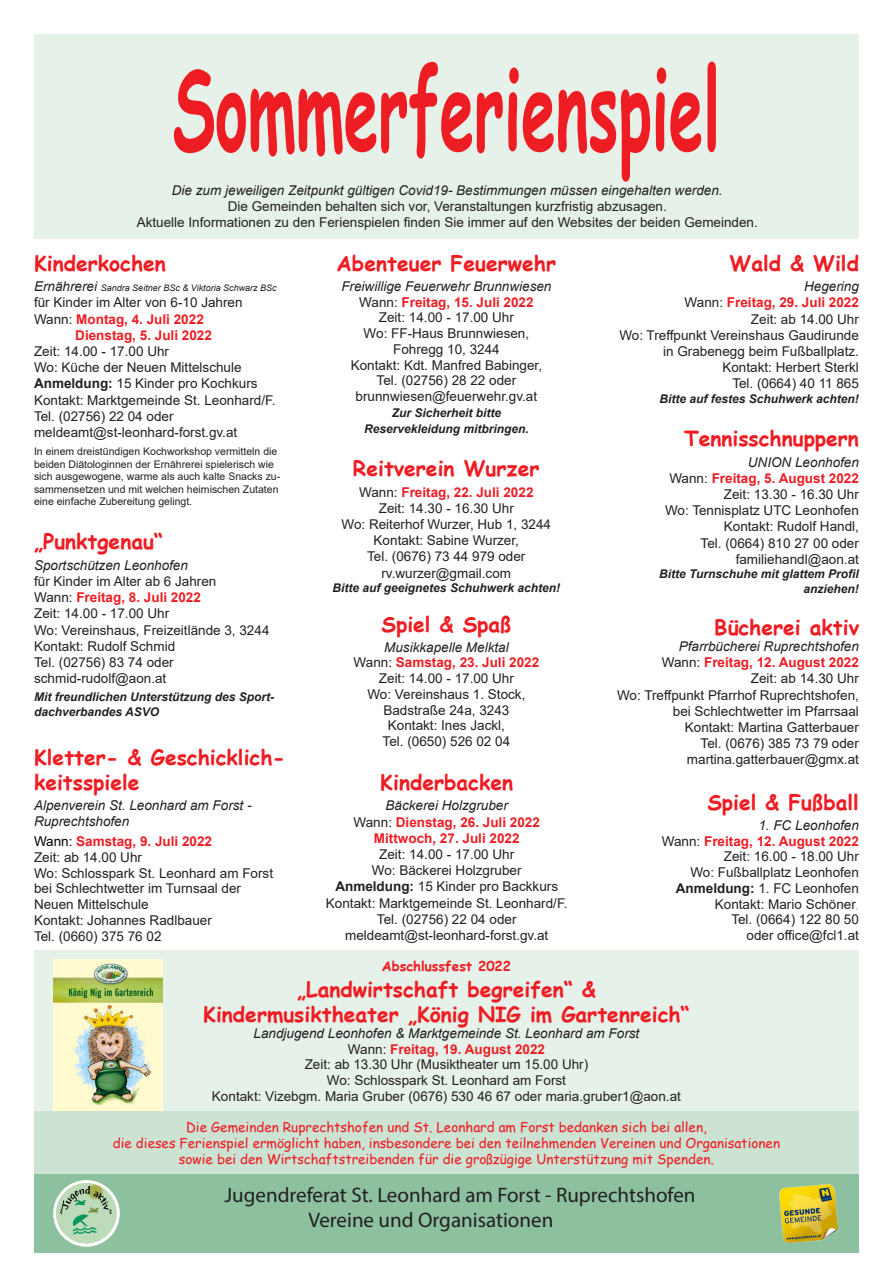
<style>
.page{position:relative;width:893px;height:1263px;background:#fff}
.page>*{position:absolute;margin:0;border:0;box-sizing:border-box;transform-origin:0 0}
.t1{font:700 112.5px "Comic Sans MS";color:#ee1d23;scale:.55 1}
.t2{font:700 21px/25.2px "Comic Sans MS";color:#ee1d23;text-align:center}
.t3{font:21px/25.2px "Myriad Pro";color:#231f20}
.t4{font:13.5px/16.2px "Arial";color:#231f20;text-align:center}
.t5{font:13.5px/16.2px "Comic Sans MS";color:#ee1d23;text-align:center}
.t6{font:italic 13.5px/15.8px "Arial";color:#231f20}
.t7{font:700 13.5px "Arial";color:#ee1d23}
.t8{font:700 13.5px "Comic Sans MS";color:#ee1d23}
.t9{font:italic 700 12px/14.4px "Arial";color:#231f20;text-align:right}
.t10{font:10.5px/12.6px "Arial";color:#231f20}
.t11{font:italic 9px "Arial";color:#231f20}
.s1{font-style:italic}
.s2{font-size:13.5px}
.s3{font-weight:400;color:#231f20}
.s4{font-weight:700}
.s5{font-weight:700;color:#ee1d23}
.s6{color:#000}
.s7{color:#a3bfdd}
</style>
<div class="page">
<div style="left:34px;top:34px;width:825px;height:204px;background:#e5f1e9"></div>
<div style="left:34px;top:1174px;width:825px;height:79px;background:#8dc09f"></div>
<div style="left:34px;top:950px;width:825px;height:161px;background:#e5f1e9"></div>
<div style="left:34px;top:1111px;width:825px;height:63px;background:#cce2d3"></div>
<img style="left:780px;top:1184px;width:58px;height:58px">
<svg style="left:53px;top:1180px;width:67px;height:67px"></svg>
<img style="left:56px;top:1183px;width:61px;height:61px">
<img style="left:53px;top:960px;width:109px;height:151px">
<p class="t1" style="left:172px;top:26px;width:998px">Sommerferienspiel</p>
<p class="t4" style="left:137px;top:182px;width:623px"><span class="s1">Die zum jeweiligen Zeitpunkt gültigen Covid19- Bestimmungen müssen eingehalten werden.<br></span>Die Gemeinden behalten sich vor, Veranstaltungen kurzfristig abzusagen.<br>Aktuelle Informationen zu den Ferienspielen finden Sie immer auf den Websites der beiden Gemeinden.</p>
<p class="t2" style="left:34px;top:250px;width:133px">Kinderkochen</p>
<p class="t11" style="left:34px;top:282px;width:244px"><span class="s2">Ernährerei</span> Sandra Seitner BSc &amp; Viktoria Schwarz BSc</p>
<p class="t4" style="left:34px;top:294px;width:210px">für Kinder im Alter von 6-10 Jahren</p>
<p class="t7" style="left:34px;top:309px;width:171px"><span class="s3">Wann:</span> Montag, 4. Juli 2022</p>
<p class="t7" style="left:75px;top:326px;width:138px">Dienstag, 5. Juli 2022</p>
<p class="t4" style="left:34px;top:343px;width:137px">Zeit: 14.00 - 17.00 Uhr</p>
<p class="t4" style="left:34px;top:359px;width:209px">Wo: Küche der Neuen Mittelschule</p>
<p class="t4" style="left:34px;top:375px;width:225px"><span class="s4">Anmeldung:</span> 15 Kinder pro Kochkurs</p>
<p class="t4" style="left:34px;top:392px;width:243px">Kontakt: Marktgemeinde St. Leonhard/F.</p>
<p class="t4" style="left:34px;top:408px;width:141px">Tel. (02756) 22 04 oder</p>
<p class="t4" style="left:34px;top:424px;width:205px">meldeamt@st-leonhard-forst.gv.at</p>
<p class="t10" style="left:34px;top:445px;width:248px">In einem dreistündigen Kochworkshop vermitteln die beiden Diätologinnen der Ernährerei spielerisch wie sich ausgewogene, warme als auch kalte Snacks zu&shy;sammensetzen und mit welchen heimischen Zutaten eine einfache Zubereitung gelingt.</p>
<p class="t2" style="left:34px;top:528px;width:130px">„Punktgenau“</p>
<p class="t4" style="left:34px;top:557px;width:237px;text-align:left"><span class="s1">Sportschützen Leonhofen<br></span>für Kinder im Alter ab 6 Jahren<br>Wann: <span class="s5">Freitag, 8. Juli 2022<br></span>Zeit: 14.00 - 17.00 Uhr<br>Wo: Vereinshaus, Freizeitlände 3, 3244<br>Kontakt: Rudolf Schmid<br>Tel. (02756) 83 74 oder schmid-rudolf@aon.at</p>
<p class="t9" style="left:34px;top:690px;width:242px;text-align:left">Mit freundlichen Unterstützung des Sport&shy;dachverbandes ASVO</p>
<p class="t2" style="left:34px;top:744px;width:253px;text-align:left">Kletter- &amp; Geschicklich&shy;keitsspiele</p>
<p class="t6" style="left:34px;top:798px;width:219px">Alpenverein St. Leonhard am Forst -<br>Ruprechtshofen</p>
<p class="t4" style="left:34px;top:833px;width:241px;line-height:15.8px;text-align:left"><span class="s6">Wann:</span> <span class="s5">Samstag, 9. Juli 2022<br></span>Zeit: ab 14.00 Uhr<br>Wo: Schlosspark St. Leonhard am Forst bei Schlechtwetter im Turnsaal der<br>Neuen Mittelschule<br>Kontakt: Johannes Radlbauer<br>Tel. (0660) 375 76 02</p>
<p class="t2" style="left:337px;top:250px;width:221px">Abenteuer Feuerwehr</p>
<p class="t4" style="left:341px;top:278px;width:212px;line-height:15.8px"><span class="s1">Freiwillige Feuerwehr Brunnwiesen<br></span>Wann: <span class="s5">Freitag, 15. Juli 2022<br></span>Zeit: 14.00 - 17.00 Uhr<br>Wo: FF-Haus Brunnwiesen,<br>Fohregg 10, 3244<br>Kontakt: Kdt. Manfred Babinger,<br>Tel. (02756) 28 22 oder brunnwiesen@feuerwehr.gv.at</p>
<p class="t9" style="left:364px;top:405px;width:166px;line-height:15.8px;text-align:center">Zur Sicherheit bitte<br>Reservekleidung mitbringen.</p>
<p class="t2" style="left:353px;top:455px;width:188px">Reitverein Wurzer</p>
<p class="t4" style="left:341px;top:484px;width:211px">Wann: <span class="s5">Freitag, 22. Juli 2022<br></span>Zeit: 14.30 - 16.30 Uhr<br>Wo: Reiterhof Wurzer, Hub 1, 3244<br>Kontakt: Sabine Wurzer,<br>Tel. (0676) 73 44 979 oder rv.wurzer@gmail.com</p>
<p class="t9" style="left:333px;top:581px;width:229px">Bitte auf geeignetes Schuhwerk achten!</p>
<p class="t2" style="left:382px;top:610px;width:131px">Spiel &amp; Spaß</p>
<p class="t4" style="left:354px;top:639px;width:187px;line-height:15.8px"><span class="s1">Musikkapelle Melktal<br></span>Wann: <span class="s5">Samstag, 23. Juli 2022<br></span>Zeit: 14.00 - 17.00 Uhr<br>Wo: Vereinshaus 1. Stock,<br>Badstraße 24a, 3243<br>Kontakt: Ines Jackl,<br>Tel. (0650) 526 02 04</p>
<p class="t2" style="left:380px;top:769px;width:134px">Kinderbacken</p>
<p class="t4" style="left:326px;top:797px;width:243px"><span class="s1">Bäckerei Holzgruber<br></span>Wann: <span class="s5">Dienstag, 26. Juli 2022<br>Mittwoch, 27. Juli 2022<br></span>Zeit: 14.00 - 17.00 Uhr<br>Wo: Bäckerei Holzgruber<br><span class="s4">Anmeldung:</span> 15 Kinder pro Backkurs<br>Kontakt: Marktgemeinde St. Leonhard/F.<br>Tel. (02756) 22 04 oder meldeamt@st-leonhard-forst.gv.at</p>
<p class="t2" style="left:730px;top:250px;width:131px">Wald &amp; Wild</p>
<p class="t4" style="left:619px;top:278px;width:241px;text-align:right"><span class="s1">Hegering<br></span>Wann: <span class="s5">Freitag, 29. Juli 2022<br></span>Zeit: ab 14.00 Uhr<br>Wo: Treffpunkt Vereinshaus Gaudirunde in Grabenegg beim Fußballplatz.<br>Kontakt: Herbert Sterkl<br>Tel. (0664) 40 11 865</p>
<p class="t9" style="left:660px;top:392px;width:201px">Bitte auf festes Schuhwerk achten!</p>
<p class="t2" style="left:684px;top:425px;width:176px">Tennisschnuppern</p>
<p class="t4" style="left:665px;top:454px;width:195px;text-align:right"><span class="s1">UNION Leonhofen<br></span>Wann: <span class="s5">Freitag, 5. August 2022<br></span>Zeit: 13.30 - 16.30 Uhr<br>Wo: Tennisplatz UTC Leonhofen<br>Kontakt: Rudolf Handl,<br>Tel. (0664) 810 27 00 oder familiehandl@aon.at</p>
<p class="t9" style="left:659px;top:567px;width:201px">Bitte Turnschuhe mit glattem Profil anziehen!</p>
<p class="t2" style="left:714px;top:614px;width:146px">Bücherei aktiv</p>
<p class="t4" style="left:617px;top:638px;width:243px;text-align:right"><span class="s1">Pfarrbücherei Ruprechtshofen<br></span>Wann: <span class="s5">Freitag, 12. August 2022<br></span>Zeit: ab 14.30 Uhr<br>Wo: Treffpunkt Pfarrhof Ruprechtshofen, bei Schlechtwetter im Pfarrsaal<br>Kontakt: Martina Gatterbauer<br>Tel. (0676) 385 73 79 oder martina.gatterbauer@gmx.at</p>
<p class="t2" style="left:707px;top:789px;width:153px">Spiel &amp; Fußball</p>
<p class="t4" style="left:662px;top:817px;width:199px;line-height:15.8px;text-align:right"><span class="s1">1. FC Leonhofen<br></span>Wann: <span class="s5">Freitag, 12. August 2022<br></span>Zeit: 16.00 - 18.00 Uhr<br>Wo: Fußballplatz Leonhofen<br><span class="s4">Anmeldung:</span> 1. FC Leonhofen<br>Kontakt: Mario Schöner<span class="s7">,<br></span>Tel. (0664) 122 80 50<br>oder office@fcl1.at</p>
<p class="t8" style="left:382px;top:956px;width:131px">Abschlussfest 2022</p>
<p class="t2" style="left:203px;top:975px;width:488px">„Landwirtschaft begreifen“ &amp;<br>Kindermusiktheater „König NIG im Gartenreich“</p>
<p class="t4" style="left:212px;top:1025px;width:470px;line-height:15.8px"><span class="s1">Landjugend Leonhofen &amp; Marktgemeinde St. Leonhard am Forst<br></span>Wann: <span class="s5">Freitag, 19. August 2022<br></span>Zeit: ab 13.30 Uhr (Musiktheater um 15.00 Uhr)<br>Wo: Schlosspark St. Leonhard am Forst<br>Kontakt: Vizebgm. Maria Gruber (0676) 530 46 67 oder maria.gruber1@aon.at</p>
<p class="t5" style="left:113px;top:1118px;width:669px">Die Gemeinden Ruprechtshofen und St. Leonhard am Forst bedanken sich bei allen,<br>die dieses Ferienspiel ermöglicht haben, insbesondere bei den teilnehmenden Vereinen und Organisationen sowie bei den Wirtschaftstreibenden für die großzügige Unterstützung mit Spenden.</p>
<p class="t3" style="left:308px;top:1182px;width:389px;text-indent:-84px">Jugendreferat St. Leonhard am Forst - Ruprechtshofen<br>Vereine und Organisationen</p>
</div>
